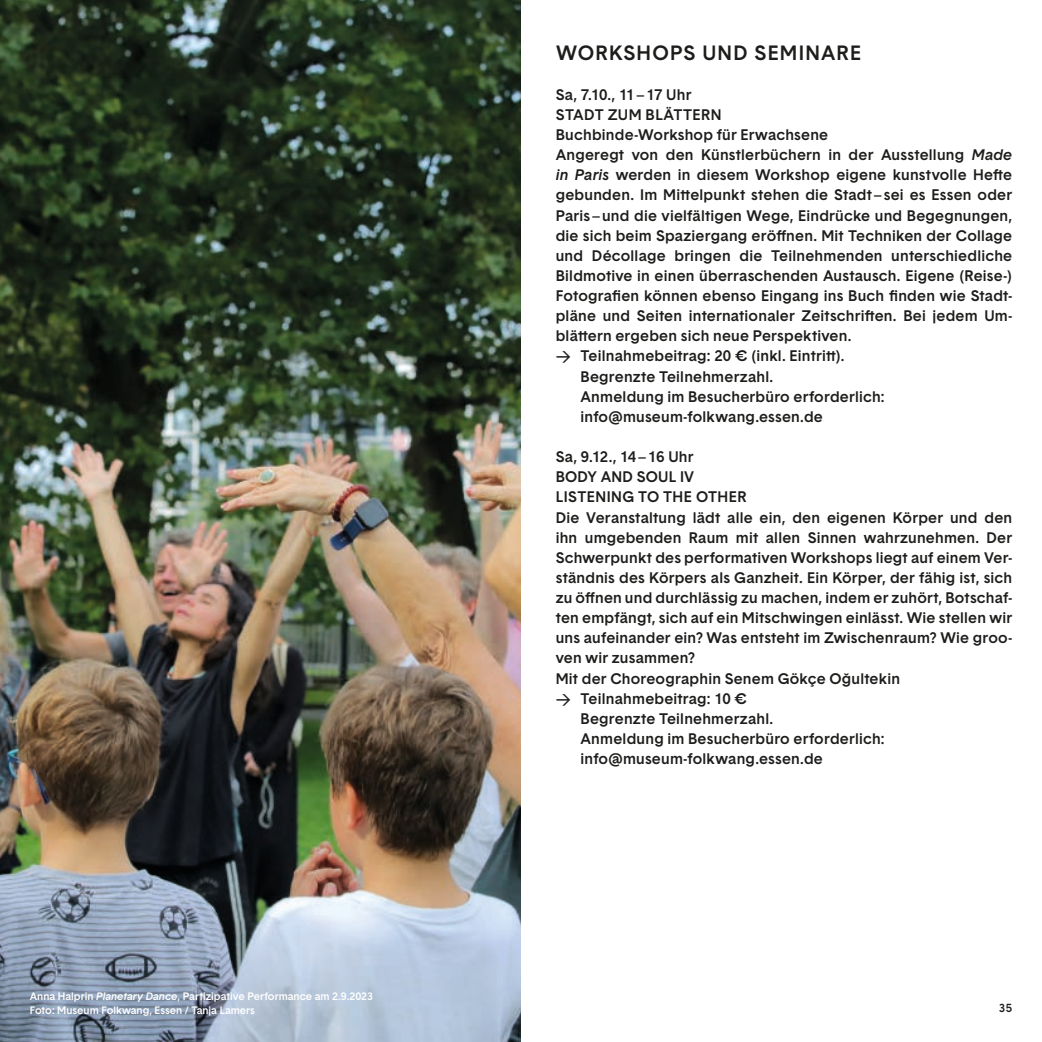
<style>
.page{position:relative;width:1042px;height:1042px;background:#fff}
.page>*{position:absolute;margin:0;border:0;box-sizing:border-box;transform-origin:0 0}
.Überschrift_mittel{font:500 20.12px "Basetica";letter-spacing:.06em;color:#1d1d1b}
.Fließtext{font:500 14.88px/20.1px "Basetica";letter-spacing:.015em;color:#1d1d1b;text-align:justify}
.Überschrift_mittel-2{font:500 14.88px "Basetica";letter-spacing:.015em;color:#1d1d1b}
.Überschrift_mittel-3{font:500 14.88px "Basetica";letter-spacing:-.005em;color:#1d1d1b}
.t1{font:500 11.38px "Basetica";color:#1d1d1b}
.t2{font:500 10.5px "Basetica";color:#fff}
.s1{font-style:italic}
.s2{font-family:"DIN"}
</style>
<div class="page">
<img style="left:0;top:0;width:521px;height:1042px">
<p class="t2" style="left:30px;top:989px;width:345px">Anna Halprin <span class="s1">Planetary Dance</span>, Partizipative Performance am 2.9.2023</p>
<p class="t2" style="left:30px;top:1003px;width:227px">Foto: Museum Folkwang, Essen / Tanja Lamers</p>
<p class="Überschrift_mittel" style="left:556px;top:39px;width:307px">WORKSHOPS UND SEMINARE</p>
<p class="Überschrift_mittel-3" style="left:556px;top:85px;width:137px">Sa, 7.10., 11 – 17 Uhr</p>
<p class="Überschrift_mittel-2" style="left:556px;top:105px;width:167px">STADT ZUM BLÄTTERN</p>
<p class="Überschrift_mittel-2" style="left:556px;top:125px;width:274px">Buchbinde-Workshop für Erwachsene</p>
<p class="Fließtext" style="left:556px;top:145px;width:458px">Angeregt von den Künstlerbüchern in der Ausstellung <span class="s1">Made in Paris</span> werden in diesem Workshop eigene kunstvolle Hefte gebunden. Im Mittelpunkt stehen die Stadt – sei es Essen oder Paris – und die vielfältigen Wege, Eindrücke und Begegnungen, die sich beim Spaziergang eröffnen. Mit Techniken der Collage und Décollage bringen die Teilnehmenden unterschiedliche Bildmotive in einen überraschenden Austausch. Eigene (Reise-)<br>Fotografien können ebenso Eingang ins Buch finden wie Stadt&shy;pläne und Seiten internationaler Zeitschriften. Bei jedem Um&shy;blättern ergeben sich neue Perspektiven.</p>
<p class="Überschrift_mittel-2" style="left:556px;top:346px;width:290px"><span class="s2">&gt;</span> Teilnahmebeitrag: 20 € (inkl. Eintritt).</p>
<p class="Überschrift_mittel-2" style="left:580px;top:366px;width:194px">Begrenzte Teilnehmerzahl.</p>
<p class="Überschrift_mittel-2" style="left:580px;top:387px;width:305px">Anmeldung im Besucherbüro erforderlich:</p>
<p class="Überschrift_mittel-2" style="left:580px;top:407px;width:244px">info@museum-folkwang.essen.de</p>
<p class="Überschrift_mittel-3" style="left:556px;top:447px;width:139px">Sa, 9.12., 14 – 16 Uhr</p>
<p class="Überschrift_mittel-2" style="left:556px;top:467px;width:140px">BODY AND SOUL IV</p>
<p class="Überschrift_mittel-2" style="left:556px;top:487px;width:192px">LISTENING TO THE OTHER</p>
<p class="Fließtext" style="left:556px;top:507px;width:458px">Die Veranstaltung lädt alle ein, den eigenen Körper und den ihn umgebenden Raum mit allen Sinnen wahrzunehmen. Der Schwerpunkt des performativen Workshops liegt auf einem Ver&shy;ständnis des Körpers als Ganzheit. Ein Körper, der fähig ist, sich zu öffnen und durchlässig zu machen, indem er zuhört, Botschaf&shy;ten empfängt, sich auf ein Mitschwingen einlässt. Wie stellen wir uns aufeinander ein? Was entsteht im Zwischenraum? Wie groo&shy;ven wir zusammen?</p>
<p class="Überschrift_mittel-2" style="left:556px;top:668px;width:346px">Mit der Choreographin Senem Gökçe Oğultekin</p>
<p class="Überschrift_mittel-2" style="left:556px;top:688px;width:193px"><span class="s2">&gt;</span> Teilnahmebeitrag: 10 €</p>
<p class="Überschrift_mittel-2" style="left:580px;top:709px;width:194px">Begrenzte Teilnehmerzahl.</p>
<p class="Überschrift_mittel-2" style="left:580px;top:729px;width:305px">Anmeldung im Besucherbüro erforderlich:</p>
<p class="Überschrift_mittel-2" style="left:580px;top:749px;width:244px">info@museum-folkwang.essen.de</p>
<p class="t1" style="left:999px;top:1000px;width:15px">35</p>
</div>
